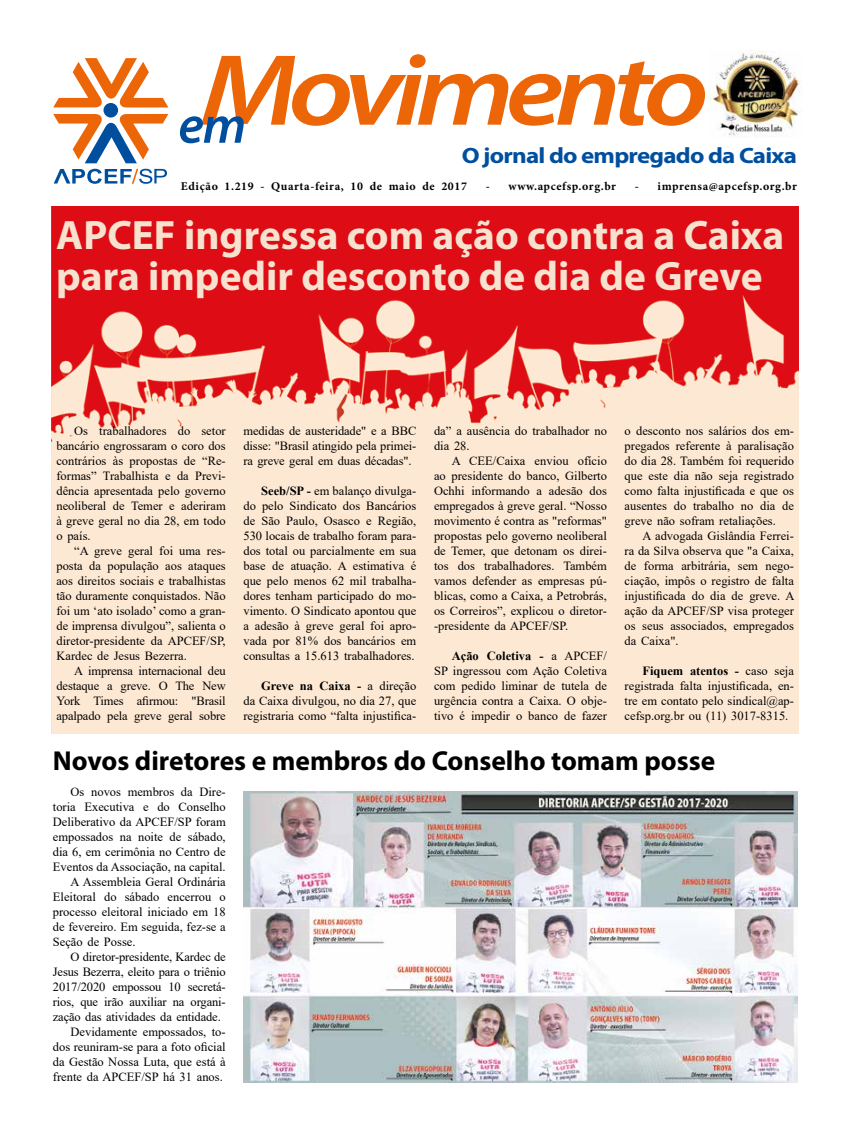
<style>
.page{position:relative;width:851px;height:1134px;background:#fff}
.page>*{position:absolute;margin:0;border:0;box-sizing:border-box;transform-origin:0 0}
.t1{font:italic 600 102px "Myriad Pro";letter-spacing:-.07em;color:#ec6608;scale:1.18 1}
.t2{font:700 41.25px/41.2px "Myriad Pro";color:#f6e2ce}
.t3{font:700 27.5px "Myriad Pro";color:#000}
.t4{font:700 22.25px "Myriad Pro";letter-spacing:-.03em;color:#004f9f;scale:1.12 1}
.t5{font:12.5px/15px "Times New Roman";color:#000;text-align:justify}
.t6{font:700 11.88px "Minion Pro";letter-spacing:.05em;color:#000}
.s1{font-weight:700}
</style>
<div class="page">
<svg style="left:180px;top:116px;width:64px;height:27px"></svg>
<svg style="left:53px;top:58px;width:115px;height:49px"></svg>
<svg style="left:53px;top:114px;width:115px;height:49px"></svg>
<div style="left:103px;top:103px;width:15px;height:15px;background:#004f9f;border-radius:50%"></div>
<svg style="left:54px;top:169px;width:113px;height:15px"></svg>
<img style="left:709px;top:51px;width:92px;height:86px">
<img style="left:51px;top:207px;width:747px;height:526px">
<img style="left:243px;top:791px;width:554px;height:291px">
<h1 class="t1" style="left:200px;top:26px;width:432px">Movimento</h1>
<h3 class="t4" style="left:461px;top:141px;width:301px">O jornal do empregado da Caixa</h3>
<p class="t6" style="left:181px;top:178px;width:287px">Edição 1.219 - Quarta-feira, 10 de maio de 2017</p>
<p class="t6" style="left:485px;top:178px;width:132px">- www.apcefsp.org.br</p>
<p class="t6" style="left:634px;top:178px;width:164px">- imprensa@apcefsp.org.br</p>
<h2 class="t2" style="left:56px;top:213px;width:729px">APCEF ingressa com ação contra a Caixa para impedir desconto de dia de Greve</h2>
<p class="t5" style="left:243px;top:423px;width:174px">medidas de austeridade" e a BBC disse: "Brasil atingido pela primei&shy;ra greve geral em duas décadas".</p>
<p class="t5" style="left:243px;top:483px;width:174px;text-indent:18px"><span class="s1">Seeb/SP -</span> em balanço divulga&shy;do pelo Sindicato dos Bancários de São Paulo, Osasco e Região, 530 locais de trabalho foram para&shy;dos total ou parcialmente em sua base de atuação. A estimativa é que pelo menos 62 mil trabalha&shy;dores tenham participado do mo&shy;vimento. O Sindicato apontou que a adesão à greve geral foi apro&shy;vada por 81% dos bancários em consultas a 15.613 trabalhadores.</p>
<p class="t5" style="left:243px;top:678px;width:174px;text-indent:18px"><span class="s1">Greve na Caixa -</span> a direção da Caixa divulgou, no dia 27, que registraria como “falta injustifica-</p>
<p class="t5" style="left:56px;top:423px;width:171px;text-indent:18px">Os trabalhadores do setor bancário engrossaram o coro dos contrários às propostas de “Re&shy;formas” Trabalhista e da Previ&shy;dência apresentada pelo governo neoliberal de Temer e aderiram à greve geral no dia 28, em todo o país.</p>
<p class="t5" style="left:56px;top:543px;width:171px;text-indent:18px">“A greve geral foi uma res&shy;posta da população aos ataques aos direitos sociais e trabalhistas tão duramente conquistados. Não foi um ‘ato isolado’ como a gran&shy;de imprensa divulgou”, salienta o diretor-presidente da APCEF/SP, Kardec de Jesus Bezerra.</p>
<p class="t5" style="left:56px;top:663px;width:171px;text-indent:18px">A imprensa internacional deu destaque a greve. O The New York Times afirmou: "Brasil apalpado pela greve geral sobre</p>
<p class="t5" style="left:624px;top:423px;width:171px">o desconto nos salários dos em&shy;pregados referente à paralisação do dia 28. Também foi requerido que este dia não seja registrado como falta injustificada e que os ausentes do trabalho no dia de greve não sofram retaliações.</p>
<p class="t5" style="left:624px;top:528px;width:171px;text-indent:18px">A advogada Gislândia Ferrei&shy;ra da Silva observa que "a Caixa, de forma arbitrária, sem nego&shy;ciação, impôs o registro de falta injustificada do dia de greve. A ação da APCEF/SP visa proteger os seus associados, empregados da Caixa".</p>
<p class="t5" style="left:624px;top:663px;width:171px;text-indent:18px"><span class="s1">Fiquem atentos -</span> caso seja registrada falta injustificada, en&shy;tre em contato pelo sindical@ap&shy;cefsp.org.br ou (11) 3017-8315.</p>
<h3 class="t3" style="left:53px;top:743px;width:663px">Novos diretores e membros do Conselho tomam posse</h3>
<p class="t5" style="left:434px;top:423px;width:174px">da” a ausência do trabalhador no dia 28.</p>
<p class="t5" style="left:434px;top:453px;width:174px;text-indent:18px">A CEE/Caixa enviou ofício ao presidente do banco, Gilberto Ochhi informando a adesão dos empregados à greve geral. “Nosso movimento é contra as "reformas" propostas pelo governo neoliberal de Temer, que detonam os direi&shy;tos dos trabalhadores. Também vamos defender as empresas pú&shy;blicas, como a Caixa, a Petrobrás, os Correiros”, explicou o diretor--presidente da APCEF/SP.</p>
<p class="t5" style="left:434px;top:648px;width:174px;text-indent:18px"><span class="s1">Ação Coletiva -</span> a APCEF/ SP ingressou com Ação Coletiva com pedido liminar de tutela de urgência contra a Caixa. O obje&shy;tivo é impedir o banco de fazer</p>
<p class="t5" style="left:71px;top:784px;width:157px">Os novos membros da Dire-</p>
<p class="t5" style="left:53px;top:799px;width:174px">toria Executiva e do Conselho</p>
<p class="t5" style="left:53px;top:814px;width:174px">Deliberativo da APCEF/SP foram</p>
<p class="t5" style="left:53px;top:829px;width:174px">empossados na noite de sábado,</p>
<p class="t5" style="left:53px;top:844px;width:174px">dia 6, em cerimônia no Centro de</p>
<p class="t5" style="left:53px;top:859px;width:174px">Eventos da Associação, na capital.</p>
<p class="t5" style="left:71px;top:874px;width:157px">A Assembleia Geral Ordinária</p>
<p class="t5" style="left:53px;top:889px;width:174px">Eleitoral do sábado encerrou o</p>
<p class="t5" style="left:53px;top:904px;width:174px">processo eleitoral iniciado em 18</p>
<p class="t5" style="left:53px;top:919px;width:174px">de fevereiro. Em seguida, fez-se a</p>
<p class="t5" style="left:53px;top:934px;width:84px">Seção de Posse.</p>
<p class="t5" style="left:71px;top:949px;width:157px">O diretor-presidente, Kardec de</p>
<p class="t5" style="left:53px;top:964px;width:174px">Jesus Bezerra, eleito para o triênio</p>
<p class="t5" style="left:53px;top:979px;width:174px">2017/2020 empossou 10 secretá-</p>
<p class="t5" style="left:53px;top:994px;width:174px">rios, que irão auxiliar na organi-</p>
<p class="t5" style="left:53px;top:1009px;width:169px">zação das atividades da entidade.</p>
<p class="t5" style="left:71px;top:1024px;width:157px">Devidamente empossados, to-</p>
<p class="t5" style="left:53px;top:1039px;width:174px">dos reuniram-se para a foto oficial</p>
<p class="t5" style="left:53px;top:1054px;width:174px">da Gestão Nossa Luta, que está à</p>
<p class="t5" style="left:53px;top:1069px;width:171px">frente da APCEF/SP há 31 anos.</p>
</div>
